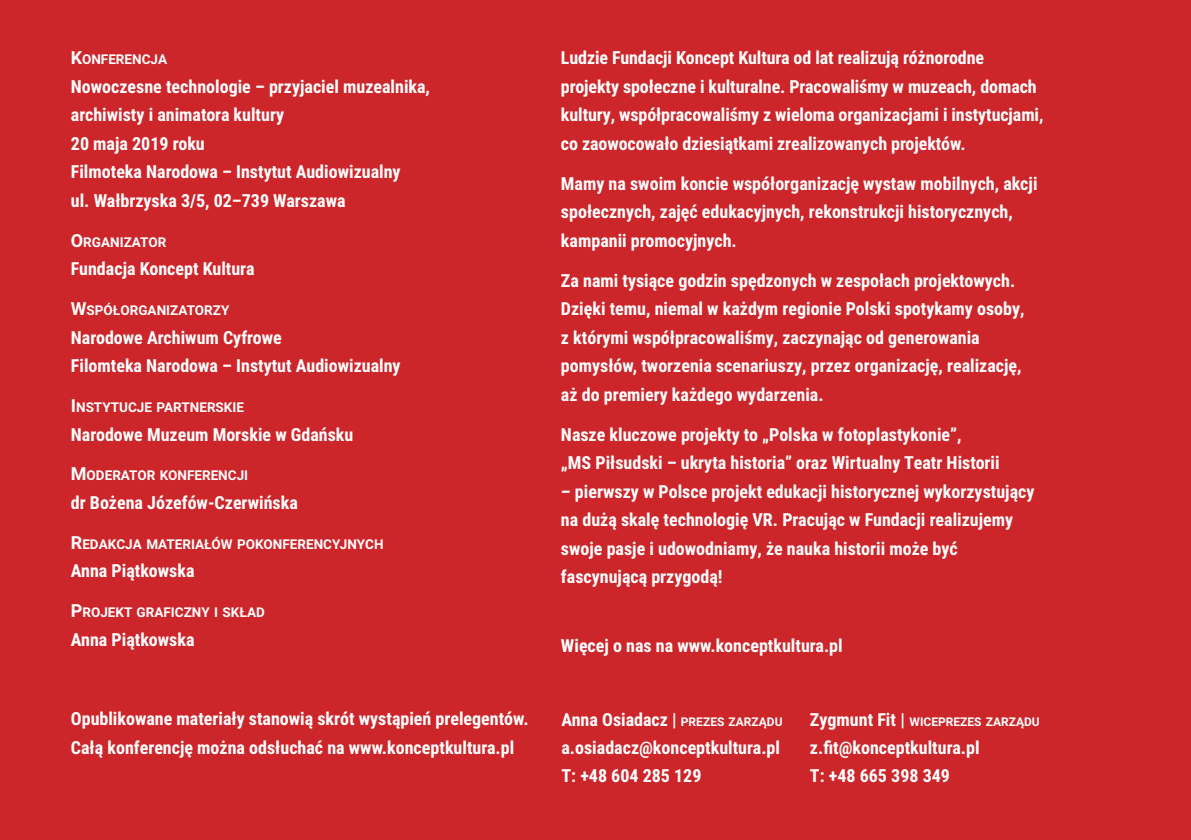
<style>
.page{position:relative;width:1191px;height:840px;background:#fff}
.page>*{position:absolute;margin:0;border:0;box-sizing:border-box;transform-origin:0 0}
.t1{font:700 18px/28.4px "Roboto Condensed";color:#fff}
.t2{font:700 13.6px "Roboto";color:#fff}
.t3{font:700 12px "Roboto";color:#fff}
.s1{font-size:18px}
.s2{font-family:"Roboto";font-size:12px}
.s3{font-family:"Roboto Condensed";font-size:18px}
</style>
<div class="page">
<div style="left:0;top:0;width:1191px;height:839px;background:#cc262b"></div>
<p class="t2" style="left:71px;top:52px;width:98px"><span class="s1">K</span>ONFERENCJA</p>
<p class="t1" style="left:71px;top:72px;width:361px">Nowoczesne technologie – przyjaciel muzealnika, archiwisty i animatora kultury<br>20 maja 2019 roku<br>Filmoteka Narodowa – Instytut Audiowizualny<br>ul. Wałbrzyska 3/5, 02–739 Warszawa</p>
<p class="t2" style="left:71px;top:234px;width:97px"><span class="s1">O</span>RGANIZATOR</p>
<p class="t1" style="left:71px;top:255px;width:185px">Fundacja Koncept Kultura</p>
<p class="t2" style="left:71px;top:302px;width:160px"><span class="s1">W</span>SPÓŁORGANIZATORZY</p>
<p class="t1" style="left:71px;top:323px;width:331px">Narodowe Archiwum Cyfrowe<br>Filomteka Narodowa – Instytut Audiowizualny</p>
<p class="t2" style="left:71px;top:399px;width:175px"><span class="s1">I</span>NSTYTUCJE PARTNERSKIE</p>
<p class="t1" style="left:71px;top:420px;width:284px">Narodowe Muzeum Morskie w Gdańsku</p>
<p class="t2" style="left:71px;top:467px;width:179px"><span class="s1">M</span>ODERATOR KONFERENCJI</p>
<p class="t1" style="left:71px;top:488px;width:228px">dr Bożena Józefów-Czerwińska</p>
<p class="t2" style="left:71px;top:536px;width:314px"><span class="s1">R</span>EDAKCJA MATERIAŁÓW POKONFERENCYJNYCH</p>
<p class="t1" style="left:71px;top:556px;width:125px">Anna Piątkowska</p>
<p class="t2" style="left:71px;top:604px;width:195px"><span class="s1">P</span>ROJEKT GRAFICZNY I SKŁAD</p>
<p class="t1" style="left:71px;top:625px;width:125px">Anna Piątkowska</p>
<p class="t1" style="left:71px;top:704px;width:459px">Opublikowane materiały stanowią skrót wystąpień prelegentów.<br>Całą konferencję można odsłuchać na www.konceptkultura.pl</p>
<p class="t1" style="left:561px;top:44px;width:484px">Ludzie Fundacji Koncept Kultura od lat realizują różnorodne projekty społeczne i kulturalne. Pracowaliśmy w muzeach, domach kultury, współpracowaliśmy z wieloma organizacjami i instytucjami, co zaowocowało dziesiątkami zrealizowanych projektów.</p>
<p class="t1" style="left:561px;top:169px;width:478px">Mamy na swoim koncie współorganizację wystaw mobilnych, akcji społecznych, zajęć edukacyjnych, rekonstrukcji historycznych, kampanii promocyjnych.</p>
<p class="t1" style="left:561px;top:266px;width:465px">Za nami tysiące godzin spędzonych w zespołach projektowych.<br>Dzięki temu, niemal w każdym regionie Polski spotykamy osoby, z którymi współpracowaliśmy, zaczynając od generowania pomysłów, tworzenia scenariuszy, przez organizację, realizację, aż do premiery każdego wydarzenia.</p>
<p class="t1" style="left:561px;top:420px;width:440px">Nasze kluczowe projekty to „Polska w fotoplastykonie”,<br>„MS Piłsudski – ukryta historia” oraz Wirtualny Teatr Historii</p>
<p class="t1" style="left:561px;top:477px;width:475px">– pierwszy w Polsce projekt edukacji historycznej wykorzystujący na dużą skalę technologię VR. Pracując w Fundacji realizujemy swoje pasje i udowodniamy, że nauka historii może być fascynującą przygodą!</p>
<p class="t1" style="left:561px;top:630px;width:283px">Więcej o nas na www.konceptkultura.pl</p>
<p class="t1" style="left:561px;top:705px;width:223px">Anna Osiadacz | <span class="s2">PREZES ZARZĄDU </span>a.osiadacz@konceptkultura.pl<br>T: +48 604 285 129</p>
<p class="t3" style="left:810px;top:714px;width:231px"><span class="s3">Zygmunt Fit</span> <span class="s1">|</span> WICEPREZES ZARZĄDU</p>
<p class="t1" style="left:810px;top:733px;width:171px">z.fit@konceptkultura.pl<br>T: +48 665 398 349</p>
</div>
